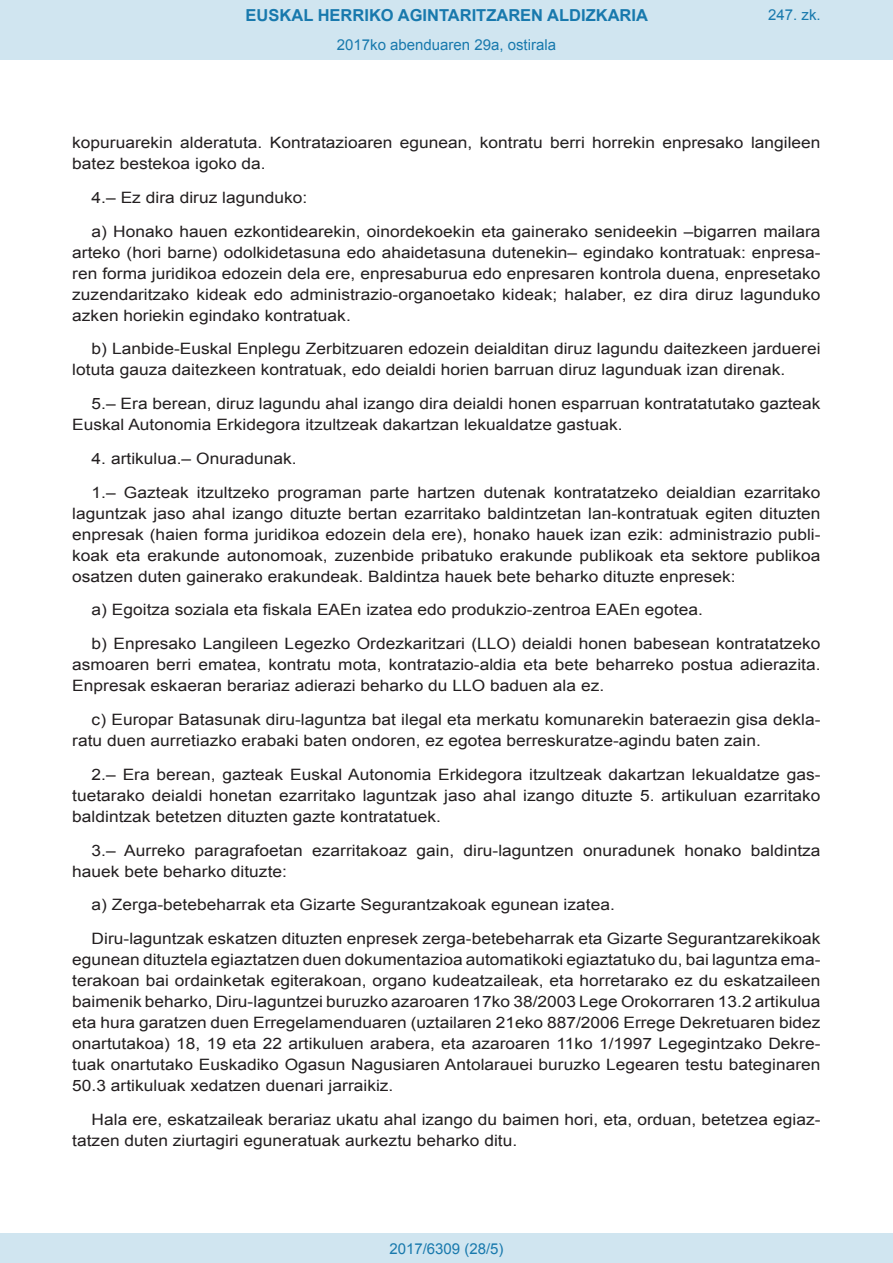
<style>
.page{position:relative;width:893px;height:1263px;background:#fff}
.page>*{position:absolute;margin:0;border:0;box-sizing:border-box;transform-origin:0 0}
.t1{font:700 16.5px "Arial";color:#1879ad}
.BOPVDetalle{font:15.6px/21px "Arial";color:#231f20;scale:1.11 1}
.Paginacion_Centro{font:15px "Arial";color:#1879ad}
</style>
<div class="page">
<div style="left:0;top:0;width:893px;height:60px;background:#d0e5f0"></div>
<div style="left:0;top:1233px;width:893px;height:30px;background:#d0e5f0"></div>
<p class="t1" style="left:246px;top:4px;width:404px">EUSKAL HERRIKO AGINTARITZAREN ALDIZKARIA</p>
<p class="Paginacion_Centro" style="left:337px;top:35px;width:221px">2017ko abenduaren 29a, ostirala</p>
<p class="Paginacion_Centro" style="left:768px;top:5px;width:54px">247. zk.</p>
<p class="BOPVDetalle" style="left:72px;top:132px;width:676px">kopuruarekin alderatuta. Kontratazioaren egunean, kontratu berri horrekin enpresako langileen batez bestekoa igoko da.</p>
<p class="BOPVDetalle" style="left:92px;top:187px;width:196px">4.– Ez dira diruz lagunduko:</p>
<p class="BOPVDetalle" style="left:72px;top:221px;width:676px;text-align:justify;text-indent:19px">a) Honako hauen ezkontidearekin, oinordekoekin eta gainerako senideekin –bigarren mailara arteko (hori barne) odolkidetasuna edo ahaidetasuna dutenekin– egindako kontratuak: enpresa&shy;ren forma juridikoa edozein dela ere, enpresaburua edo enpresaren kontrola duena, enpresetako zuzendaritzako kideak edo administrazio-organoetako kideak; halaber, ez dira diruz lagunduko azken horiekin egindako kontratuak.</p>
<p class="BOPVDetalle" style="left:72px;top:339px;width:676px;text-indent:19px">b) Lanbide-Euskal Enplegu Zerbitzuaren edozein deialditan diruz lagundu daitezkeen jarduerei lotuta gauza daitezkeen kontratuak, edo deialdi horien barruan diruz lagunduak izan direnak.</p>
<p class="BOPVDetalle" style="left:72px;top:393px;width:676px;text-indent:19px">5.– Era berean, diruz lagundu ahal izango dira deialdi honen esparruan kontratatutako gazteak<br>Euskal Autonomia Erkidegora itzultzeak dakartzan lekualdatze gastuak.</p>
<p class="BOPVDetalle" style="left:92px;top:448px;width:186px">4. artikulua.– Onuradunak.</p>
<p class="BOPVDetalle" style="left:72px;top:482px;width:676px;text-align:justify;text-indent:19px">1.– Gazteak itzultzeko programan parte hartzen dutenak kontratatzeko deialdian ezarritako laguntzak jaso ahal izango dituzte bertan ezarritako baldintzetan lan-kontratuak egiten dituzten enpresak (haien forma juridikoa edozein dela ere), honako hauek izan ezik: administrazio publi&shy;koak eta erakunde autonomoak, zuzenbide pribatuko erakunde publikoak eta sektore publikoa osatzen duten gainerako erakundeak. Baldintza hauek bete beharko dituzte enpresek:</p>
<p class="BOPVDetalle" style="left:92px;top:600px;width:552px">a) Egoitza soziala eta fiskala EAEn izatea edo produkzio-zentroa EAEn egotea.</p>
<p class="BOPVDetalle" style="left:72px;top:633px;width:676px;text-align:justify;text-indent:19px">b) Enpresako Langileen Legezko Ordezkaritzari (LLO) deialdi honen babesean kontratatzeko asmoaren berri ematea, kontratu mota, kontratazio-aldia eta bete beharreko postua adierazita.<br>Enpresak eskaeran berariaz adierazi beharko du LLO baduen ala ez.</p>
<p class="BOPVDetalle" style="left:72px;top:709px;width:676px;text-indent:19px">c) Europar Batasunak diru-laguntza bat ilegal eta merkatu komunarekin bateraezin gisa dekla&shy;ratu duen aurretiazko erabaki baten ondoren, ez egotea berreskuratze-agindu baten zain.</p>
<p class="BOPVDetalle" style="left:72px;top:764px;width:676px;text-align:justify;text-indent:19px">2.– Era berean, gazteak Euskal Autonomia Erkidegora itzultzeak dakartzan lekualdatze gas&shy;tuetarako deialdi honetan ezarritako laguntzak jaso ahal izango dituzte 5. artikuluan ezarritako baldintzak betetzen dituzten gazte kontratatuek.</p>
<p class="BOPVDetalle" style="left:72px;top:840px;width:676px;text-indent:19px">3.– Aurreko paragrafoetan ezarritakoaz gain, diru-laguntzen onuradunek honako baldintza hauek bete beharko dituzte:</p>
<p class="BOPVDetalle" style="left:92px;top:894px;width:473px">a) Zerga-betebeharrak eta Gizarte Segurantzakoak egunean izatea.</p>
<p class="BOPVDetalle" style="left:72px;top:928px;width:676px;text-align:justify;text-indent:19px">Diru-laguntzak eskatzen dituzten enpresek zerga-betebeharrak eta Gizarte Segurantzarekikoak egunean dituztela egiaztatzen duen dokumentazioa automatikoki egiaztatuko du, bai laguntza ema&shy;terakoan bai ordainketak egiterakoan, organo kudeatzaileak, eta horretarako ez du eskatzaileen baimenik beharko, Diru-laguntzei buruzko azaroaren 17ko 38/2003 Lege Orokorraren 13.2 artikulua eta hura garatzen duen Erregelamenduaren (uztailaren 21eko 887/2006 Errege Dekretuaren bidez onartutakoa) 18, 19 eta 22 artikuluen arabera, eta azaroaren 11ko 1/1997 Legegintzako Dekre&shy;tuak onartutako Euskadiko Ogasun Nagusiaren Antolarauei buruzko Legearen testu bateginaren 50.3 artikuluak xedatzen duenari jarraikiz.</p>
<p class="BOPVDetalle" style="left:72px;top:1109px;width:676px;text-indent:19px">Hala ere, eskatzaileak berariaz ukatu ahal izango du baimen hori, eta, orduan, betetzea egiaz&shy;tatzen duten ziurtagiri eguneratuak aurkeztu beharko ditu.</p>
<p class="Paginacion_Centro" style="left:389px;top:1238px;width:116px">2017/6309 (28/5)</p>
</div>
